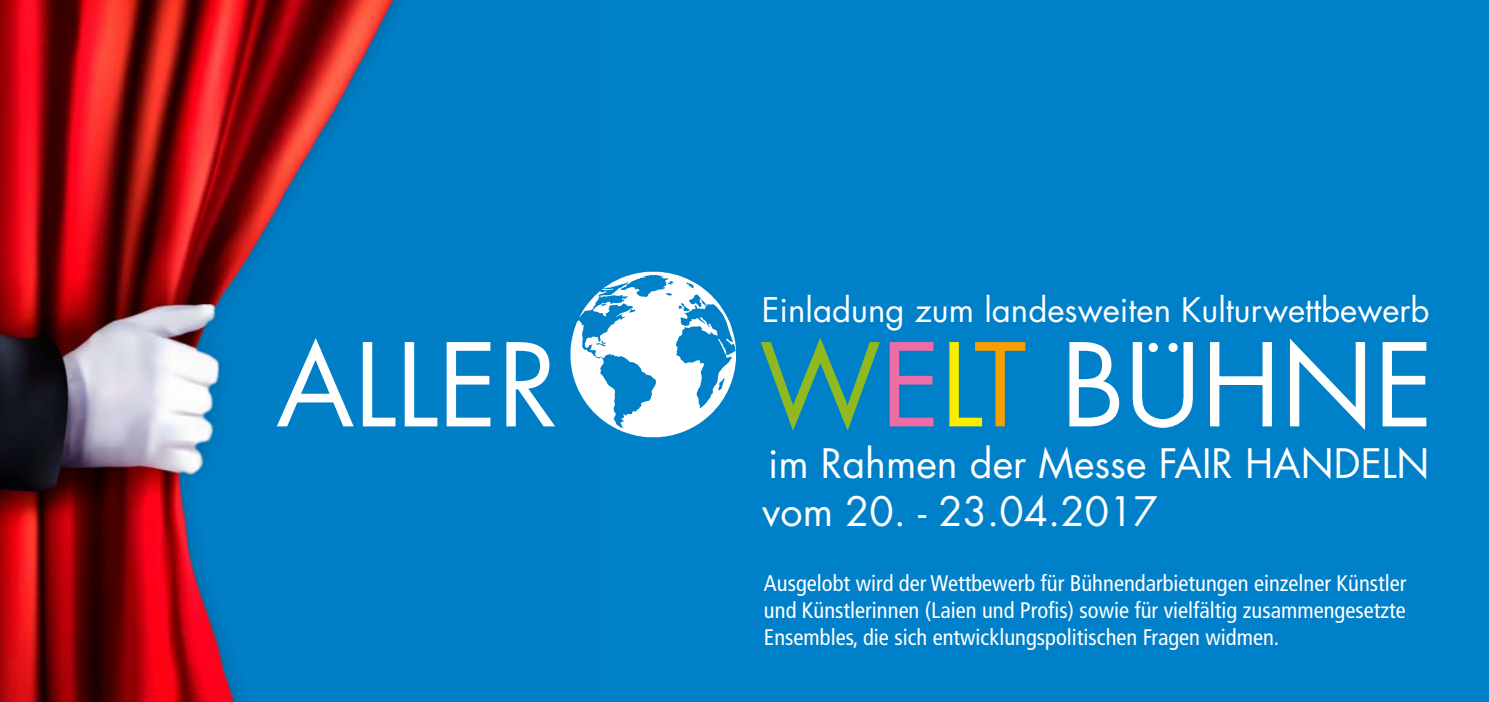
<style>
.page{position:relative;width:1489px;height:702px;background:#fff}
.page>*{position:absolute;margin:0;border:0;box-sizing:border-box;transform-origin:0 0}
.t1{font:111.75px "Futura";color:#fff}
.t2{font:39.5px/47.5px "Futura";color:#fff}
.t3{font:33px "Futura";color:#fff}
.t4{font:condensed 22.5px/27px "Frutiger";color:#fff;text-align:justify}
.s1{color:#8fb91e}
.s2{color:#ed6da6}
.s3{color:#ffed00}
.s4{color:#f69f00}
</style>
<div class="page">
<div style="left:0;top:0;width:1488px;height:702px;background:#0080c8"></div>
<svg style="left:599px;top:272px;width:137px;height:165px"></svg>
<div style="left:1148px;top:343px;width:9px;height:9px;background:#fff;border-radius:50%"></div>
<div style="left:1168px;top:343px;width:9px;height:9px;background:#fff;border-radius:50%"></div>
<img style="left:0;top:0;width:599px;height:702px">
<p class="t3" style="left:761px;top:287px;width:669px">Einladung zum landesweiten Kulturwettbewerb</p>
<p class="t1" style="left:276px;top:308px;width:284px">ALLER</p>
<p class="t1" style="left:759px;top:308px;width:676px"><span class="s1">W</span><span class="s2">E</span><span class="s3">L</span><span class="s4">T</span> BUHNE</p>
<p class="t2" style="left:762px;top:439px;width:668px">im Rahmen der Messe FAIR HANDELN vom 20. - 23.04.2017</p>
<p class="t4" style="left:764px;top:570px;width:644px">Ausgelobt wird der Wettbewerb für Bühnendarbietungen einzelner Künstler und Künstlerinnen (Laien und Profis) sowie für vielfältig zusammengesetzte Ensembles, die sich entwicklungspolitischen Fragen widmen.</p>
</div>
